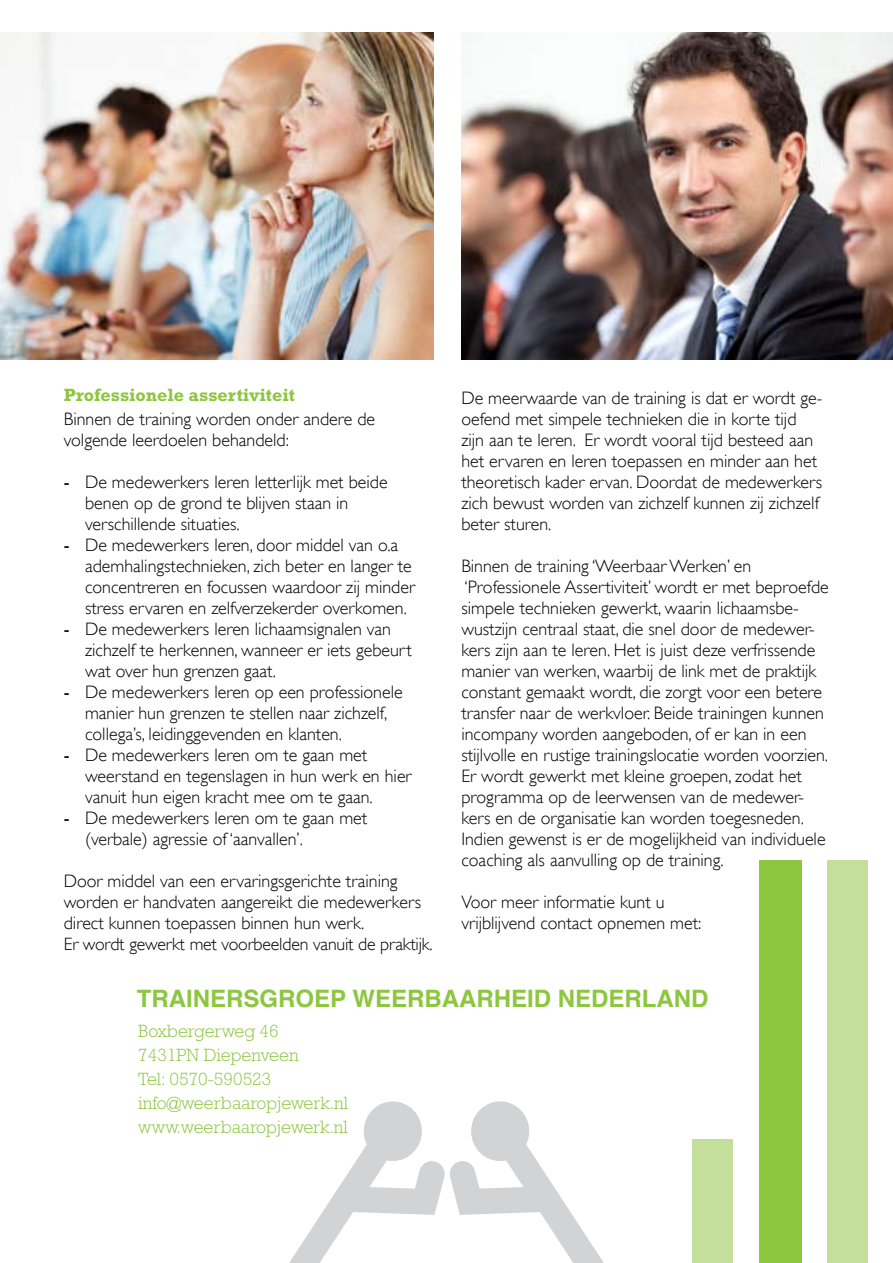
<style>
.page{position:relative;width:893px;height:1263px;background:#fff}
.page>*{position:absolute;margin:0;border:0;box-sizing:border-box;transform-origin:0 0}
.t1{font:700 24px "Helvetica";color:#8dc63f}
.t2{font:300 18px/21px "Gill Sans";color:#000}
.t3{font:300 18px/24px "Rockwell";color:#8dc63f}
.t4{font:700 18px "Rockwell";color:#8dc63f}
.t5{font:300 17.85px "Gill Sans";letter-spacing:-.01em;color:#000}
.s1{font-weight:400}
</style>
<div class="page">
<div style="left:762px;top:860px;width:40px;height:403px;background:#8dc63f"></div>
<div style="left:827px;top:860px;width:40px;height:403px;background:#c4df9b"></div>
<div style="left:692px;top:1140px;width:40px;height:123px;background:#c4df9b"></div>
<div style="left:760px;top:860px;width:40px;height:403px;background:#8dc63f"></div>
<svg style="left:289px;top:1101px;width:315px;height:162px"></svg>
<img style="left:461px;top:33px;width:432px;height:326px">
<img style="left:0;top:33px;width:434px;height:326px">
<p class="t4" style="left:64px;top:384px;width:233px">Professionele assertiviteit</p>
<p class="t2" style="left:64px;top:408px;width:313px">Binnen de training worden onder andere de volgende leerdoelen behandeld:</p>
<p class="t2" style="left:85px;top:471px;width:304px;text-indent:-21px"><span class="s1">-</span> De medewerkers leren letterlijk met beide benen op de grond te blijven staan in verschillende situaties.</p>
<p class="t2" style="left:85px;top:534px;width:331px;text-indent:-21px"><span class="s1">-</span> De medewerkers leren, door middel van o.a ademhalingstechnieken, zich beter en langer te concentreren en focussen waardoor zij minder stress ervaren en zelfverzekerder overkomen.</p>
<p class="t2" style="left:85px;top:618px;width:328px;text-indent:-21px"><span class="s1">-</span> De medewerkers leren lichaamsignalen van zichzelf te herkennen, wanneer er iets gebeurt wat over hun grenzen gaat.</p>
<p class="t2" style="left:85px;top:681px;width:319px;text-indent:-21px"><span class="s1">-</span> De medewerkers leren op een professionele manier hun grenzen te stellen naar zichzelf, collega’s, leidinggevenden en klanten.</p>
<p class="t2" style="left:85px;top:744px;width:328px;text-indent:-21px"><span class="s1">-</span> De medewerkers leren om te gaan met weerstand en tegenslagen in hun werk en hier vanuit hun eigen kracht mee om te gaan.</p>
<p class="t2" style="left:85px;top:807px;width:284px;text-indent:-21px"><span class="s1">-</span> De medewerkers leren om te gaan met (verbale) agressie of ‘aanvallen’.</p>
<p class="t2" style="left:64px;top:870px;width:359px">Door middel van een ervaringsgerichte training worden er handvaten aangereikt die medewerkers direct kunnen toepassen binnen hun werk.</p>
<p class="t5" style="left:64px;top:934px;width:370px">Er wordt gewerkt met voorbeelden vanuit de praktijk.</p>
<p class="t2" style="left:461px;top:387px;width:363px">De meerwaarde van de training is dat er wordt ge&shy;oefend met simpele technieken die in korte tijd zijn aan te leren. Er wordt vooral tijd besteed aan het ervaren en leren toepassen en minder aan het theoretisch kader ervan. Doordat de medewerkers zich bewust worden van zichzelf kunnen zij zichzelf beter sturen.</p>
<p class="t2" style="left:461px;top:555px;width:369px">Binnen de training ‘Weerbaar Werken’ en ‘Professionele Assertiviteit’ wordt er met beproefde simpele technieken gewerkt, waarin lichaamsbe&shy;wustzijn centraal staat, die snel door de medewer&shy;kers zijn aan te leren. Het is juist deze verfrissende manier van werken, waarbij de link met de praktijk constant gemaakt wordt, die zorgt voor een betere transfer naar de werkvloer. Beide trainingen kunnen incompany worden aangeboden, of er kan in een stijlvolle en rustige trainingslocatie worden voorzien.<br>Er wordt gewerkt met kleine groepen, zodat het programma op de leerwensen van de medewer&shy;kers en de organisatie kan worden toegesneden.<br>Indien gewenst is er de mogelijkheid van individuele coaching als aanvulling op de training.</p>
<p class="t2" style="left:461px;top:891px;width:241px">Voor meer informatie kunt u vrijblijvend contact opnemen met:</p>
<h1 class="t1" style="left:137px;top:979px;width:573px">TRAINERSGROEP WEERBAARHEID NEDERLAND</h1>
<p class="t3" style="left:138px;top:1019px;width:211px">Boxbergerweg 46<br>7431PN Diepenveen<br>Tel: 0570-590523 info@weerbaaropjewerk.nl www.weerbaaropjewerk.nl</p>
</div>
